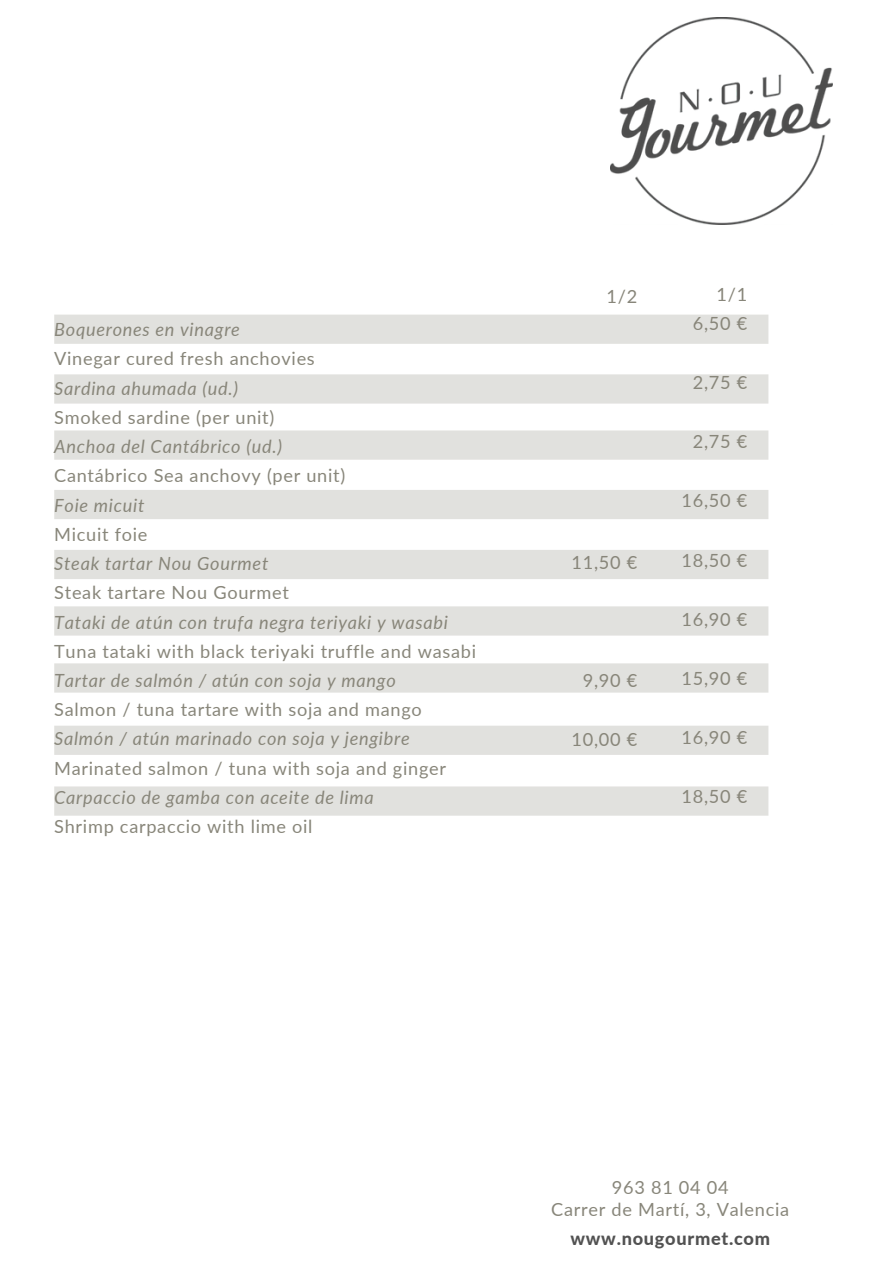
<style>
.page{position:relative;width:893px;height:1264px;background:#fff}
.page>*{position:absolute;margin:0;border:0;box-sizing:border-box;transform-origin:0 0}
.t1{font:18.15px/21.9px "Lato";letter-spacing:.04em;color:#88867a;text-align:center}
.t2{font:italic 18.15px "Lato";letter-spacing:.04em;color:#88867a}
.t3{font:800 18.15px "Lato";letter-spacing:.04em;color:#525252}
</style>
<div class="page">
<img style="left:610px;top:18px;width:222px;height:207px">
<div style="left:54px;top:314px;width:714px;height:30px;background:#e1e1de"></div>
<div style="left:54px;top:374px;width:714px;height:29px;background:#e1e1de"></div>
<div style="left:54px;top:430px;width:714px;height:29px;background:#e1e1de"></div>
<div style="left:54px;top:490px;width:714px;height:29px;background:#e1e1de"></div>
<div style="left:54px;top:550px;width:714px;height:29px;background:#e1e1de"></div>
<div style="left:54px;top:606px;width:714px;height:29px;background:#e1e1de"></div>
<div style="left:54px;top:663px;width:714px;height:29px;background:#e1e1de"></div>
<div style="left:54px;top:725px;width:714px;height:30px;background:#e1e1de"></div>
<div style="left:54px;top:786px;width:714px;height:29px;background:#e1e1de"></div>
<p class="t2" style="left:54px;top:318px;width:187px">Boquerones en vinagre</p>
<p class="t1" style="left:54px;top:347px;width:262px">Vinegar cured fresh anchovies</p>
<p class="t2" style="left:54px;top:376px;width:185px">Sardina ahumada (ud.)</p>
<p class="t1" style="left:54px;top:406px;width:222px">Smoked sardine (per unit)</p>
<p class="t2" style="left:54px;top:435px;width:229px">Anchoa del Cantábrico (ud.)</p>
<p class="t1" style="left:54px;top:464px;width:292px">Cantábrico Sea anchovy (per unit)</p>
<p class="t2" style="left:54px;top:493px;width:92px">Foie micuit</p>
<p class="t1" style="left:54px;top:523px;width:95px">Micuit foie</p>
<p class="t2" style="left:54px;top:552px;width:216px">Steak tartar Nou Gourmet</p>
<p class="t1" style="left:54px;top:581px;width:236px">Steak tartare Nou Gourmet</p>
<p class="t2" style="left:54px;top:610px;width:395px">Tataki de atún con trufa negra teriyaki y wasabi</p>
<p class="t1" style="left:54px;top:639px;width:423px">Tuna tataki with black teriyaki truffle and wasabi</p>
<p class="t2" style="left:54px;top:669px;width:343px">Tartar de salmón / atún con soja y mango</p>
<p class="t1" style="left:54px;top:698px;width:369px">Salmon / tuna tartare with soja and mango</p>
<p class="t2" style="left:54px;top:727px;width:357px">Salmón / atún marinado con soja y jengibre</p>
<p class="t1" style="left:54px;top:756px;width:393px">Marinated salmon / tuna with soja and ginger</p>
<p class="t2" style="left:54px;top:786px;width:321px">Carpaccio de gamba con aceite de lima</p>
<p class="t1" style="left:54px;top:815px;width:260px">Shrimp carpaccio with lime oil</p>
<p class="t1" style="left:606px;top:285px;width:32px">1/2</p>
<p class="t1" style="left:692px;top:279px;width:56px;line-height:29.5px;text-align:right">1/1<br>6,50 €</p>
<p class="t1" style="left:692px;top:371px;width:56px">2,75 €</p>
<p class="t1" style="left:692px;top:430px;width:56px">2,75 €</p>
<p class="t1" style="left:681px;top:489px;width:67px">16,50 €</p>
<p class="t1" style="left:571px;top:550px;width:67px">11,50 €</p>
<p class="t1" style="left:681px;top:548px;width:67px">18,50 €</p>
<p class="t1" style="left:681px;top:607px;width:67px">16,90 €</p>
<p class="t1" style="left:582px;top:669px;width:56px">9,90 €</p>
<p class="t1" style="left:681px;top:666px;width:67px">15,90 €</p>
<p class="t1" style="left:571px;top:728px;width:67px">10,00 €</p>
<p class="t1" style="left:681px;top:725px;width:67px">16,90 €</p>
<p class="t1" style="left:681px;top:784px;width:67px">18,50 €</p>
<p class="t1" style="left:551px;top:1176px;width:239px">963 81 04 04<br>Carrer de Martí, 3, Valencia</p>
<p class="t3" style="left:570px;top:1227px;width:201px">www.nougourmet.com</p>
</div>
